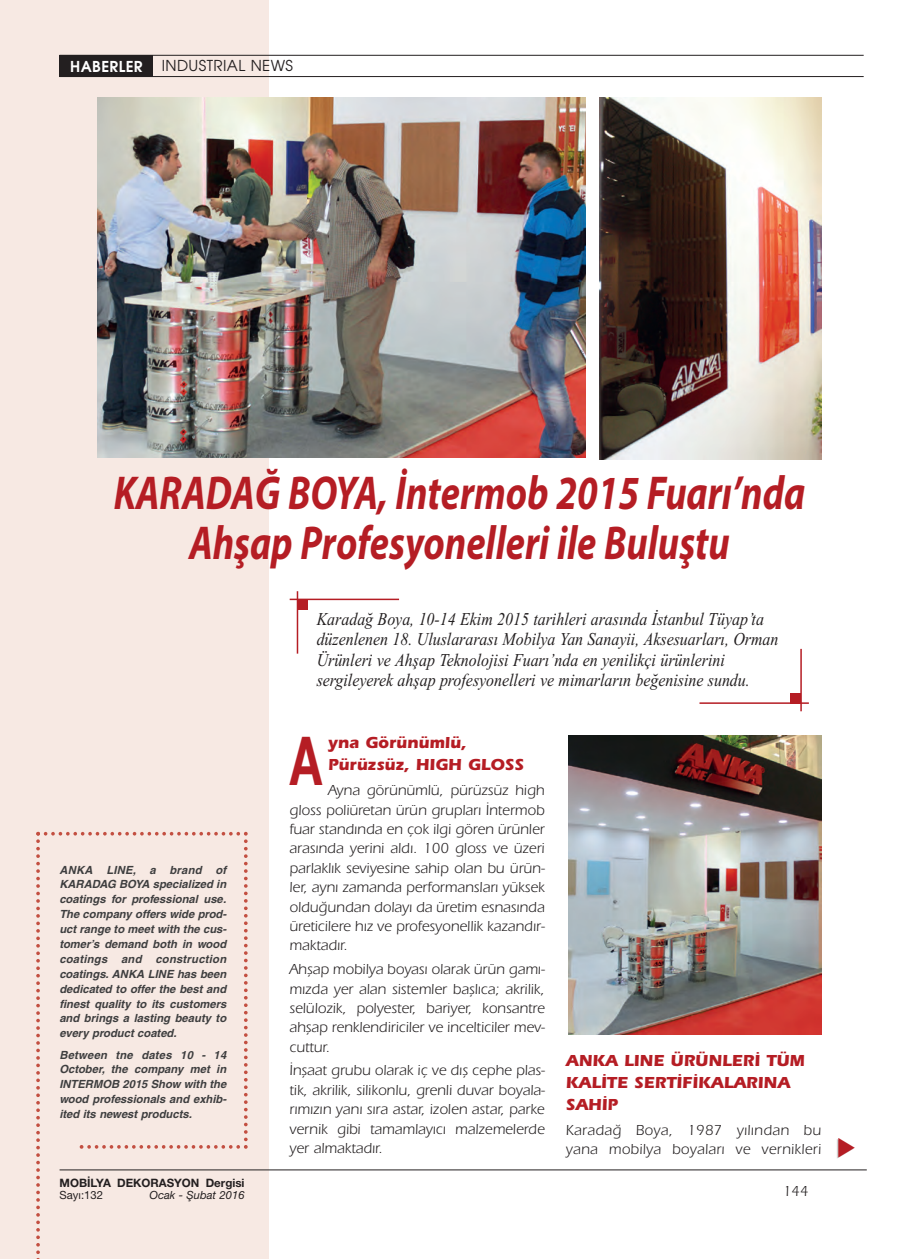
<style>
.page{position:relative;width:919px;height:1259px;background:#fff}
.page>*{position:absolute;margin:0;border:0;box-sizing:border-box;transform-origin:0 0}
.t1{font:67.5px "Helvetica Neue X Bold";color:#b51d24;scale:.7 1}
.t2{font:italic 700 47.7px/50.4px "Myriad Pro";color:#b51d24;text-align:center;scale:.8 1}
.t3{font:italic 18px/20.2px "Times New Roman";color:#231f20;scale:.88 1}
.t4{font:16.5px/22.2px "Eras X Bold";color:#b51d24}
.t5{font:15px/19.4px "Eras X Book";color:#231f20;text-align:justify}
.t6{font:15px/19.4px "Eras X Book";letter-spacing:.02em;color:#231f20}
.t7{font:15px "Avant Garde T";letter-spacing:.03em;color:#231f20}
.t8{font:15px "Avant Garde T Bold";letter-spacing:.03em;color:#fff}
.t9{font:15px "Eras T Book";color:#231f20}
.t10{font:11.55px "Helvetica Neue X Bold";color:#231f20}
.t11{font:italic 11.25px/14.9px "Helvetica X Bold";color:#3e3e3f;text-align:justify}
.t12{font:11.25px "Helvetica Neue X Italic";color:#231f20}
.t13{font:11.25px "Helvetica Neue X Roman";color:#231f20}
</style>
<div class="page">
<div style="left:0;top:0;width:268px;height:1258px;background:#f7e9e3"></div>
<hr style="left:60px;top:55px;width:803px;height:1px;background:#231f20">
<hr style="left:60px;top:76px;width:803px;height:1px;background:#231f20">
<div style="left:60px;top:55px;width:93px;height:22px;background:#231f20"></div>
<div style="left:790px;top:692px;width:11px;height:11px;background:#b51d24"></div>
<hr style="left:699px;top:702px;width:109px;height:2px;background:#b51d24">
<hr style="left:800px;top:649px;width:1px;height:62px;background:#b51d24">
<div style="left:297px;top:599px;width:10px;height:11px;background:#b51d24"></div>
<hr style="left:290px;top:598px;width:109px;height:2px;background:#b51d24">
<hr style="left:297px;top:591px;width:1px;height:62px;background:#b51d24">
<svg style="left:36px;top:832px;width:212px;height:422px"></svg>
<hr style="left:60px;top:1169px;width:806px;height:1px;background:#231f20">
<img style="left:98px;top:98px;width:487px;height:360px">
<img style="left:568px;top:736px;width:253px;height:298px">
<img style="left:600px;top:98px;width:221px;height:361px">
<p class="t8" style="left:70px;top:58px;width:74px">HABERLER</p>
<p class="t7" style="left:162px;top:57px;width:133px">INDUSTRIAL NEWS</p>
<h2 class="t2" style="left:114px;top:467px;width:865px">KARADAĞ BOYA, İntermob 2015 Fuarı’nda<br>Ahşap Profesyonelleri ile Buluştu</h2>
<p class="t11" style="left:59px;top:863px;width:169px">ANKA LINE, a brand of KARADAG BOYA specialized in coatings for professional use.<br>The company offers wide prod&shy;uct range to meet with the cus&shy;tomer’s demand both in wood coatings and construction coatings. ANKA LINE has been dedicated to offer the best and finest quality to its customers and brings a lasting beauty to every product coated.</p>
<p class="t11" style="left:59px;top:1048px;width:169px">Between tne dates 10 - 14<br>October, the company met in INTERMOB 2015 Show with the wood professionals and exhib&shy;ited its newest products.</p>
<p class="t3" style="left:316px;top:610px;width:526px">Karadağ Boya, 10-14 Ekim 2015 tarihleri arasında İstanbul Tüyap’ta düzenlenen 18. Uluslararası Mobilya Yan Sanayii, Aksesuarları, Orman Ürünleri ve Ahşap Teknolojisi Fuarı’nda en yenilikçi ürünlerini sergileyerek ahşap profesyonelleri ve mimarların beğenisine sundu.</p>
<h1 class="t1" style="left:290px;top:722px;width:48px">A</h1>
<p class="t4" style="left:328px;top:731px;width:197px">yna Görünümlü,<br>Pürüzsüz, HIGH GLOSS</p>
<p class="t5" style="left:289px;top:782px;width:257px;text-indent:38px">Ayna görünümlü, pürüzsüz high gloss poliüretan ürün grupları İntermob fuar standında en çok ilgi gören ürünler arasında yerini aldı. 100 gloss ve üzeri parlaklık seviyesine sahip olan bu ürün&shy;ler, aynı zamanda performansları yüksek olduğundan dolayı da üretim esnasında üreticilere hız ve profesyonellik kazandır&shy;maktadır.</p>
<p class="t5" style="left:289px;top:961px;width:257px">Ahşap mobilya boyası olarak ürün gamı&shy;mızda yer alan sistemler başlıca; akrilik, selülozik, polyester, bariyer, konsantre ahşap renklendiriciler ve incelticiler mev&shy;cuttur.</p>
<p class="t5" style="left:289px;top:1062px;width:257px">İnşaat grubu olarak iç ve dış cephe plas&shy;tik, akrilik, silikonlu, grenli duvar boyala&shy;rımızın yanı sıra astar, izolen astar, parke vernik gibi tamamlayıcı malzemelerde yer almaktadır.</p>
<p class="t4" style="left:566px;top:1049px;width:240px">ANKA LINE ÜRÜNLERİ TÜM<br>KALİTE SERTİFİKALARINA<br>SAHİP</p>
<p class="t6" style="left:566px;top:1122px;width:256px">Karadağ Boya, 1987 yılından bu yana mobilya boyaları ve vernikleri</p>
<p class="t10" style="left:60px;top:1176px;width:186px">MOB‹LYA DEKORASYON Dergisi</p>
<p class="t13" style="left:60px;top:1189px;width:45px">Say›:132</p>
<p class="t12" style="left:149px;top:1189px;width:97px">Ocak - Şubat 2016</p>
<p class="t9" style="left:783px;top:1182px;width:27px">144</p>
</div>
